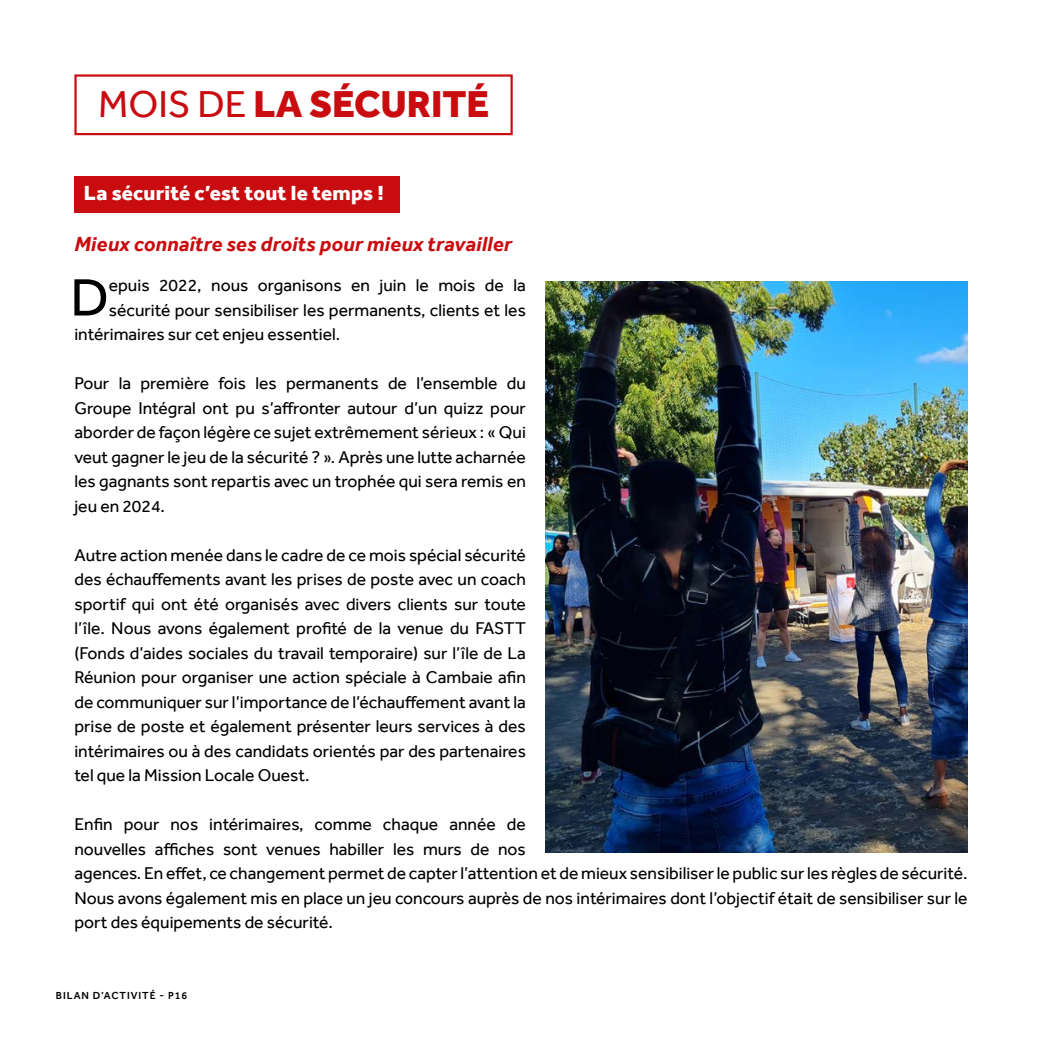
<style>
.page{position:relative;width:1042px;height:1042px;background:#fff}
.page>*{position:absolute;margin:0;border:0;box-sizing:border-box;transform-origin:0 0}
.t1{font:54.25px "Effra";color:#000}
.t2{font:800 38.5px "Effra";color:#c90c0f}
.t3{font:italic 700 21px "Effra";letter-spacing:.01em;color:#c90c0f}
.t4{font:800 21px "Effra";letter-spacing:.01em;color:#fff}
.t5{font:17.5px/24.5px "Effra";color:#000;text-align:justify}
.t6{font:500 10.5px "Effra";letter-spacing:.09em;color:#000}
.s1{font-weight:400}
</style>
<div class="page">
<div style="left:74px;top:176px;width:326px;height:37px;background:#c90c0f"></div>
<img style="left:546px;top:281px;width:421px;height:572px">
<div style="left:74px;top:74px;width:439px;height:61px;border:2px solid #c90c0f"></div>
<h2 class="t2" style="left:98px;top:81px;width:393px"><span class="s1">MOIS DE</span> LA SÉCURITÉ</h2>
<p class="t4" style="left:84px;top:181px;width:302px">La sécurité c’est tout le temps !</p>
<p class="t3" style="left:74px;top:231px;width:439px">Mieux connaître ses droits pour mieux travailler</p>
<h1 class="t1" style="left:70px;top:265px;width:40px">D</h1>
<p class="t5" style="left:109px;top:273px;width:418px">epuis 2022, nous organisons en juin le mois de la</p>
<p class="t5" style="left:109px;top:297px;width:419px">sécurité pour sensibiliser les permanents, clients et les</p>
<p class="t5" style="left:74px;top:322px;width:267px">intérimaires sur cet enjeu essentiel.</p>
<p class="t5" style="left:74px;top:371px;width:453px">Pour la première fois les permanents de l’ensemble du Groupe Intégral ont pu s’affronter autour d’un quizz pour aborder de façon légère ce sujet extrêmement sérieux : « Qui veut gagner le jeu de la sécurité ? ». Après une lutte acharnée les gagnants sont repartis avec un trophée qui sera remis en jeu en 2024.</p>
<p class="t5" style="left:74px;top:542px;width:453px">Autre action menée dans le cadre de ce mois spécial sécurité des échauffements avant les prises de poste avec un coach sportif qui ont été organisés avec divers clients sur toute l’île. Nous avons également profité de la venue du FASTT (Fonds d’aides sociales du travail temporaire) sur l’île de La Réunion pour organiser une action spéciale à Cambaie afin de communiquer sur l’importance de l’échauffement avant la prise de poste et également présenter leurs services à des intérimaires ou à des candidats orientés par des partenaires tel que la Mission Locale Ouest.</p>
<p class="t5" style="left:74px;top:812px;width:894px;text-align:left">Enfin pour nos intérimaires, comme chaque année de<br>nouvelles affiches sont venues habiller les murs de nos<br>agences. En effet, ce changement permet de capter l’attention et de mieux sensibiliser le public sur les règles de sécurité.<br>Nous avons également mis en place un jeu concours auprès de nos intérimaires dont l’objectif était de sensibiliser sur le port des équipements de sécurité.</p>
<p class="t6" style="left:56px;top:989px;width:133px">BILAN D’ACTIVITÉ - P16</p>
</div>
